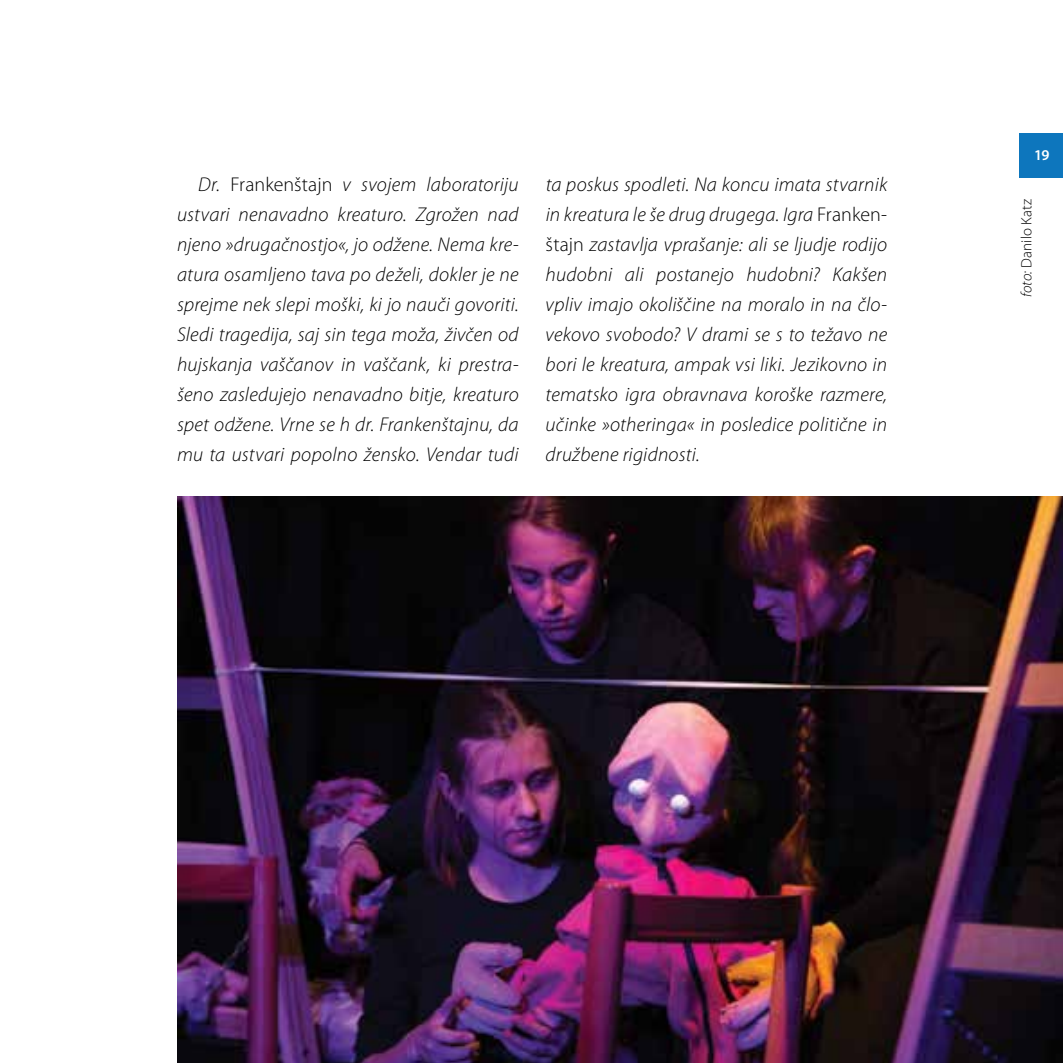
<style>
.page{position:relative;width:1063px;height:1063px;background:#fff}
.page>*{position:absolute;margin:0;border:0;box-sizing:border-box;transform-origin:0 0}
.t1{font:italic 300 20px/30px "Myriad Pro";letter-spacing:.01em;color:#000;text-align:justify}
.t2{font:300 15px "Myriad Pro";letter-spacing:.01em;color:#000}
.t3{font:600 15px "Myriad Pro";color:#fff}
.s1{font-style:normal}
.s2{font-style:italic}
</style>
<div class="page">
<img style="left:177px;top:496px;width:886px;height:567px">
<div style="left:1020px;top:133px;width:43px;height:44px;background:#0d76bd"></div>
<p class="t1" style="left:177px;top:170px;width:343px;text-indent:21px">Dr. <span class="s1">Frankenštajn</span> v svojem laboratoriju ustvari nenavadno kreaturo. Zgrožen nad njeno »drugačnostjo«, jo odžene. Nema kre&shy;atura osamljeno tava po deželi, dokler je ne sprejme nek slepi moški, ki jo nauči govoriti.<br>Sledi tragedija, saj sin tega moža, živčen od hujskanja vaščanov in vaščank, ki prestra&shy;šeno zasledujejo nenavadno bitje, kreaturo spet odžene. Vrne se h dr. Frankenštajnu, da mu ta ustvari popolno žensko. Vendar tudi</p>
<p class="t1" style="left:546px;top:170px;width:343px">ta poskus spodleti. Na koncu imata stvarnik in kreatura le še drug drugega. Igra <span class="s1">Franken&shy;štajn</span> zastavlja vprašanje: ali se ljudje rodijo hudobni ali postanejo hudobni? Kakšen vpliv imajo okoliščine na moralo in na člo&shy;vekovo svobodo? V drami se s to težavo ne bori le kreatura, ampak vsi liki. Jezikovno in tematsko igra obravnava koroške razmere, učinke »otheringa« in posledice politične in družbene rigidnosti.</p>
<p class="t3" style="left:1034px;top:147px;width:17px">19</p>
<p class="t2" style="left:1018px;top:297px;width:100px;rotate:-90deg"><span class="s2">foto:</span> Danilo Katz</p>
</div>
